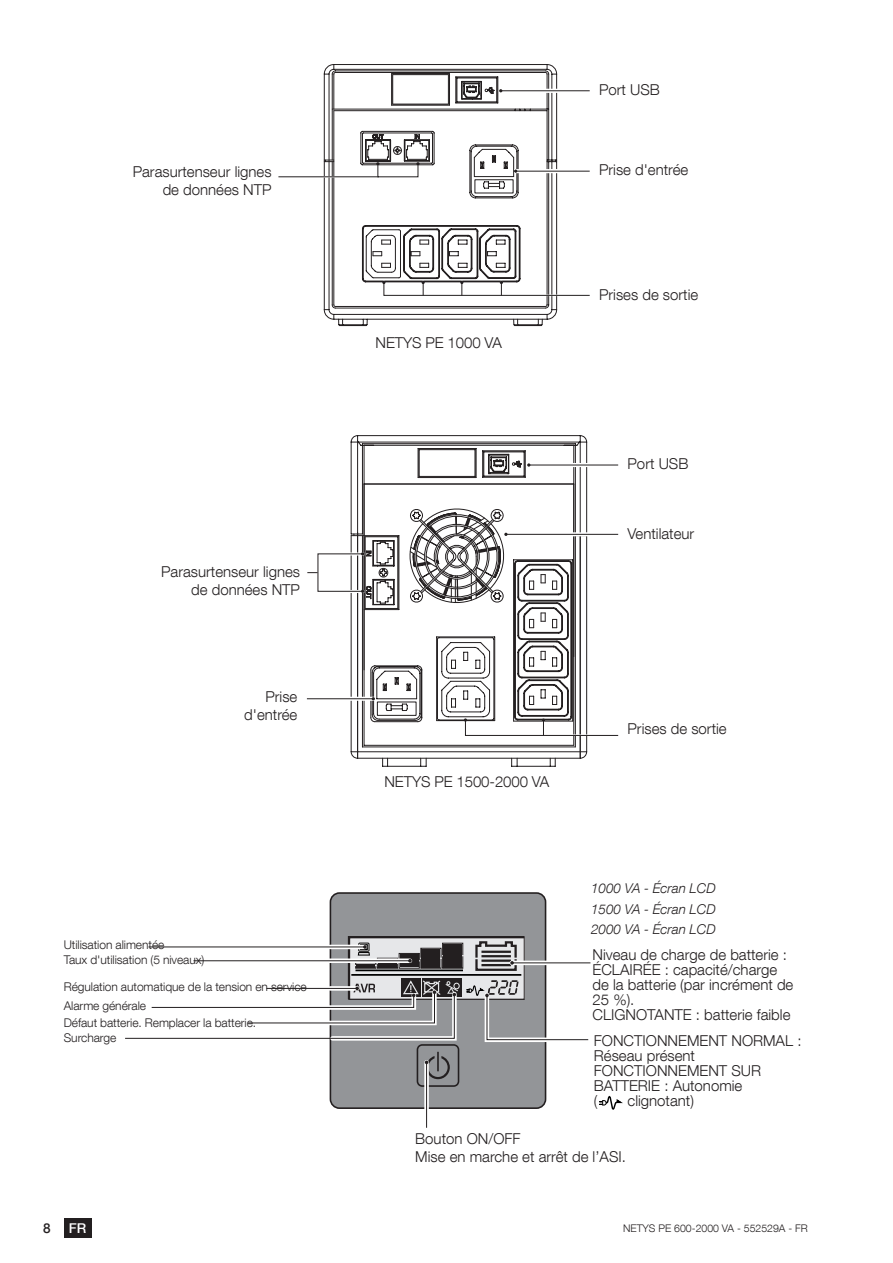
<style>
.page{position:relative;width:893px;height:1263px;background:#fff}
.page>*{position:absolute;margin:0;border:0;box-sizing:border-box;transform-origin:0 0}
.t1{font:300 15px/15px "Helvetica Neue LT Com";color:#231f20;text-align:right}
.t2{font:italic 300 13.5px/20.4px "Helvetica Neue LT Com";color:#231f20;text-align:justify}
.t3{font:500 13.5px "Helvetica Neue LT Com";color:#fff}
.t4{font:500 13.5px "Helvetica Neue LT Com";color:#231f20}
.t5{font:300 12px/14.9px "Helvetica Neue LT Com";letter-spacing:-.005em;color:#231f20}
.t6{font:300 10.5px "Helvetica Neue LT Com";color:#231f20}
</style>
<div class="page">
<svg style="left:324px;top:64px;width:233px;height:262px"></svg>
<svg style="left:557px;top:170px;width:33px;height:1px"></svg>
<svg style="left:557px;top:91px;width:33px;height:1px"></svg>
<hr style="left:516px;top:171px;width:74px;height:1px;background:#231f20">
<hr style="left:501px;top:90px;width:89px;height:1px;background:#231f20">
<svg style="left:382px;top:279px;width:208px;height:18px"></svg>
<hr style="left:278px;top:176px;width:101px;height:2px;background:#fff">
<svg style="left:360px;top:64px;width:197px;height:134px"></svg>
<hr style="left:278px;top:176px;width:101px;height:1px;background:#231f20">
<svg style="left:351px;top:435px;width:236px;height:331px"></svg>
<svg style="left:351px;top:484px;width:236px;height:275px"></svg>
<div style="left:317px;top:552px;width:49px;height:41px;border:3px solid #fff"></div>
<div style="left:318px;top:553px;width:45px;height:39px;border:1px solid #231f20"></div>
<svg style="left:307px;top:697px;width:65px;height:4px"></svg>
<hr style="left:307px;top:698px;width:66px;height:1px;background:#231f20">
<svg style="left:372px;top:504px;width:247px;height:233px"></svg>
<svg style="left:530px;top:463px;width:88px;height:4px"></svg>
<hr style="left:529px;top:465px;width:89px;height:1px;background:#231f20">
<svg style="left:418px;top:448px;width:112px;height:30px"></svg>
<div style="left:330px;top:893px;width:216px;height:215px;background:#939598;border-radius:9px"></div>
<div style="left:330px;top:892px;width:216px;height:217px;border:2px solid #231f20;border-radius:9px"></div>
<svg style="left:599px;top:1095px;width:24px;height:15px"></svg>
<svg style="left:424px;top:1088px;width:5px;height:40px"></svg>
<hr style="left:426px;top:1062px;width:1px;height:66px;background:#231f20">
<svg style="left:125px;top:935px;width:466px;height:153px"></svg>
<div style="left:64px;top:1218px;width:27px;height:19px;background:#231f20"></div>
<p class="t1" style="left:133px;top:162px;width:140px;line-height:18px">Parasurtenseur lignes de données NTP</p>
<p class="t1" style="left:161px;top:562px;width:140px;line-height:18px">Parasurtenseur lignes de données NTP</p>
<p class="t1" style="left:244px;top:687px;width:55px;line-height:18px">Prise d'entrée</p>
<p class="t5" style="left:64px;top:937px;width:142px">Utilisation alimentée<br>Taux d'utilisation (5 niveaux)</p>
<p class="t5" style="left:64px;top:977px;width:244px;line-height:18.9px">Régulation automatique de la tension en service<br>Alarme générale</p>
<p class="t5" style="left:64px;top:1015px;width:194px">Défaut batterie. Remplacer la batterie.<br>Surcharge</p>
<p class="t1" style="left:599px;top:82px;width:62px">Port USB</p>
<p class="t1" style="left:599px;top:162px;width:91px">Prise d'entrée</p>
<p class="t1" style="left:376px;top:335px;width:128px">NETYS PE 1000 VA</p>
<p class="t1" style="left:599px;top:286px;width:101px">Prises de sortie</p>
<p class="t1" style="left:627px;top:456px;width:62px">Port USB</p>
<p class="t1" style="left:627px;top:525px;width:68px">Ventilateur</p>
<p class="t1" style="left:384px;top:774px;width:166px">NETYS PE 1500-2000 VA</p>
<p class="t1" style="left:627px;top:721px;width:101px">Prises de sortie</p>
<p class="t2" style="left:591px;top:878px;width:126px">1000 VA - Écran LCD 1500 VA - Écran LCD 2000 VA - Écran LCD</p>
<p class="t1" style="left:592px;top:946px;width:202px;text-align:left">Niveau de charge de batterie :<br>ÉCLAIRÉE : capacité/charge de la batterie (par incrément de<br>25 %).<br>CLIGNOTANTE : batterie faible</p>
<p class="t1" style="left:594px;top:1033px;width:209px;text-align:left">FONCTIONNEMENT NORMAL :<br>Réseau présent<br>FONCTIONNEMENT SUR<br>BATTERIE : Autonomie<br>(</p>
<p class="t1" style="left:628px;top:1093px;width:68px">clignotant)</p>
<p class="t1" style="left:415px;top:1129px;width:212px;line-height:18px;text-align:left">Bouton ON/OFF<br>Mise en marche et arrêt de l’ASI.</p>
<p class="t4" style="left:43px;top:1220px;width:9px">8</p>
<p class="t3" style="left:69px;top:1220px;width:19px">FR</p>
<p class="t6" style="left:623px;top:1221px;width:186px">NETYS PE 600-2000 VA - 552529A - FR</p>
</div>
